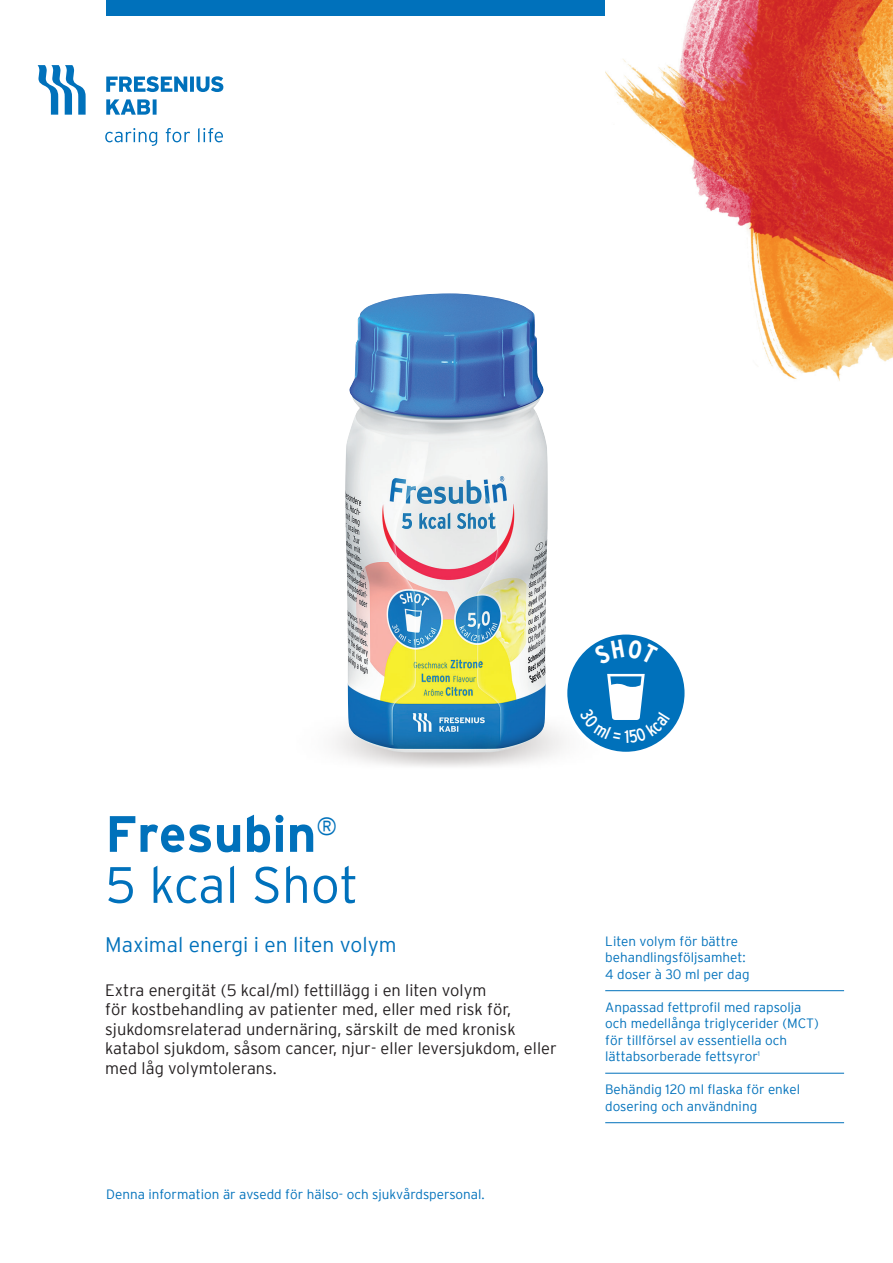
<style>
.page{position:relative;width:893px;height:1263px;background:#fff}
.page>*{position:absolute;margin:0;border:0;box-sizing:border-box;transform-origin:0 0}
.t1{font:300 51px/51px "Interstate FRESENIUS Light";letter-spacing:-.005em;color:#0071bb}
.t2{font:300 21px "Interstate FRESENIUS Light";color:#0071bb}
.t3{font:300 16.5px/19.5px "Interstate FRESENIUS Light";color:#231f20}
.t4{font:300 13.5px/16.5px "Interstate FRESENIUS Light";color:#0071bb}
.s1{font-family:"Interstate FRESENIUS Bold";font-weight:700}
</style>
<div class="page">
<hr style="left:605px;top:990px;width:239px;height:1px;background:#0071bb">
<hr style="left:605px;top:1073px;width:239px;height:1px;background:#0071bb">
<hr style="left:605px;top:1122px;width:239px;height:1px;background:#0071bb">
<img style="left:605px;top:0;width:288px;height:381px">
<img style="left:345px;top:293px;width:203px;height:459px">
<svg style="left:38px;top:65px;width:48px;height:50px"></svg>
<svg style="left:106px;top:99px;width:51px;height:16px"></svg>
<svg style="left:106px;top:76px;width:117px;height:16px"></svg>
<svg style="left:105px;top:128px;width:118px;height:18px"></svg>
<div style="left:106px;top:0;width:499px;height:15px;background:#0071bb"></div>
<svg style="left:563px;top:634px;width:122px;height:122px"></svg>
<p class="t1" style="left:105px;top:808px;width:255px"><span class="s1">Fresubin</span><sup>®<br></sup>5 kcal Shot</p>
<p class="t2" style="left:105px;top:933px;width:293px">Maximal energi i en liten volym</p>
<p class="t3" style="left:105px;top:980px;width:453px">Extra energität (5 kcal/ml) fettillägg i en liten volym<br>för kostbehandling av patienter med, eller med risk för, sjukdomsrelaterad undernäring, särskilt de med kronisk katabol sjukdom, såsom cancer, njur- eller leversjukdom, eller med låg volymtolerans.</p>
<p class="t4" style="left:106px;top:1186px;width:380px">Denna information är avsedd för hälso- och sjukvårdspersonal.</p>
<p class="t4" style="left:605px;top:932px;width:146px">Liten volym för bättre behandlingsföljsamhet:<br>4 doser à 30 ml per dag</p>
<p class="t4" style="left:605px;top:998px;width:215px">Anpassad fettprofil med rapsolja och medellånga triglycerider (MCT) för tillförsel av essentiella och lättabsorberade fettsyror<sup>1</sup></p>
<p class="t4" style="left:605px;top:1081px;width:196px">Behändig 120 ml flaska för enkel dosering och användning</p>
</div>
